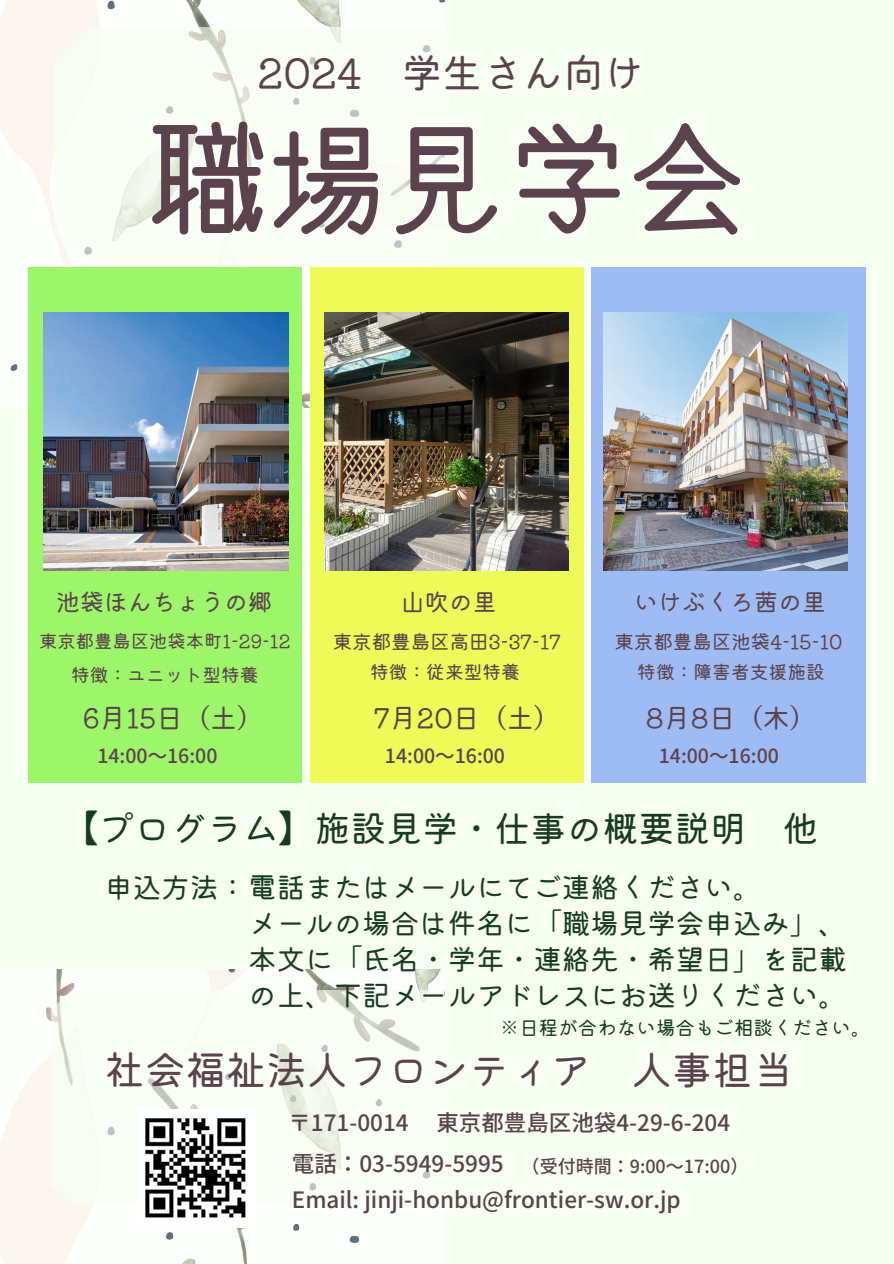
<style>
.page{position:relative;width:894px;height:1264px;background:#fff}
.page>*{position:absolute;margin:0;border:0;box-sizing:border-box;transform-origin:0 0}
.t1{font:120px "cinecaption";color:#5b424c}
.t2{font:40.5px "Kiwi Maru";color:#5b424c}
.t3{font:36px "Kiwi Maru";color:#183b23}
.t4{font:28.5px/36px "Kiwi Maru";color:#183b23;text-align:justify}
.t5{font:27px "Kiwi Maru";color:#5b424c}
.t6{font:24px "Kiwi Maru";color:#5b424c}
.t7{font:500 22.5px "Noto Sans JP";color:#5b424c}
.t8{font:500 19.5px "Noto Sans JP";color:#5b424c}
.t9{font:19.5px "Kiwi Maru";color:#5b424c}
.t10{font:19.5px "Kiwi Maru";color:#183b23}
.t11{font:18.75px "Kiwi Maru";color:#5b424c}
.t12{font:18.3px "Kiwi Maru";color:#5b424c}
.t13{font:500 18px "Noto Sans JP";color:#5b424c}
</style>
<div class="page">
<div style="left:0;top:0;width:893px;height:1263px;background:#f7fff3"></div>
<img style="left:0;top:0;width:444px;height:407px">
<img style="left:0;top:969px;width:441px;height:294px">
<svg style="left:51px;top:989px;width:394px;height:215px"></svg>
<div style="left:28px;top:267px;width:274px;height:515px;background:#9df66a"></div>
<div style="left:309px;top:267px;width:274px;height:515px;background:#edfa58"></div>
<div style="left:591px;top:267px;width:274px;height:515px;background:#9fbbf4"></div>
<img style="left:603px;top:312px;width:244px;height:258px">
<img style="left:44px;top:312px;width:244px;height:258px">
<img style="left:324px;top:312px;width:244px;height:258px">
<svg style="left:54px;top:27px;width:391px;height:240px"></svg>
<img style="left:137px;top:1109px;width:118px;height:118px">
<p class="t2" style="left:257px;top:41px;width:388px">2024 学生さん向け</p>
<p class="t1" style="left:146px;top:115px;width:601px">職場見学会</p>
<h6 class="t6" style="left:56px;top:582px;width:217px">池袋ほんちょうの郷</h6>
<p class="t12" style="left:39px;top:627px;width:253px">東京都豊島区池袋本町1-29-12</p>
<h4 class="t11" style="left:71px;top:660px;width:189px">特徴：ユニット型特養</h4>
<h4 class="t5" style="left:83px;top:696px;width:183px">6月 15日（土）</h4>
<h4 class="t6" style="left:400px;top:582px;width:94px">山吹の里</h4>
<p class="t9" style="left:332px;top:626px;width:229px">東京都豊島区高田 3-37-17</p>
<h3 class="t11" style="left:370px;top:657px;width:151px">特徴：従来型特養</h3>
<p class="t5" style="left:374px;top:696px;width:188px">7月 20日（土）</p>
<p class="t6" style="left:634px;top:582px;width:189px">いけぶくろ茜の里</p>
<h6 class="t9" style="left:614px;top:626px;width:229px">東京都豊島区池袋4-15-10</h6>
<p class="t11" style="left:637px;top:657px;width:189px">特徴：障害者支援施設</p>
<h4 class="t5" style="left:645px;top:696px;width:172px">8月 8日（木）</h4>
<h2 class="t8" style="left:97px;top:740px;width:122px">14:00〜16:00</h2>
<h5 class="t8" style="left:385px;top:740px;width:122px">14:00〜16:00</h5>
<h5 class="t8" style="left:658px;top:740px;width:122px">14:00〜16:00</h5>
<p class="t3" style="left:62px;top:799px;width:757px">【プログラム】施設見学・仕事の概要説明 他</p>
<h6 class="t4" style="left:104px;top:867px;width:658px">申込方法：電話またはメールにてご連絡ください。</h6>
<p class="t4" style="left:248px;top:903px;width:600px">メールの場合は件名に「職場見学会申込み」、本文に「氏名・学年・連絡先・希望日」を記載の上、下記メールアドレスにお送りください。</p>
<p class="t10" style="left:500px;top:1012px;width:372px">※日程が合わない場合もご相談ください。</p>
<p class="t2" style="left:104px;top:1037px;width:690px">社会福祉法人フロンティア 人事担当</p>
<p class="t7" style="left:288px;top:1104px;width:443px">〒171-0014 東京都豊島区池袋4-29-6-204</p>
<h2 class="t7" style="left:292px;top:1145px;width:213px">電話：03-5949-5995</h2>
<h1 class="t13" style="left:521px;top:1151px;width:228px">（受付時間：9:00〜17:00）</h1>
<h4 class="t7" style="left:292px;top:1182px;width:390px">Email: jinji-honbu@frontier-sw.or.jp</h4>
</div>
